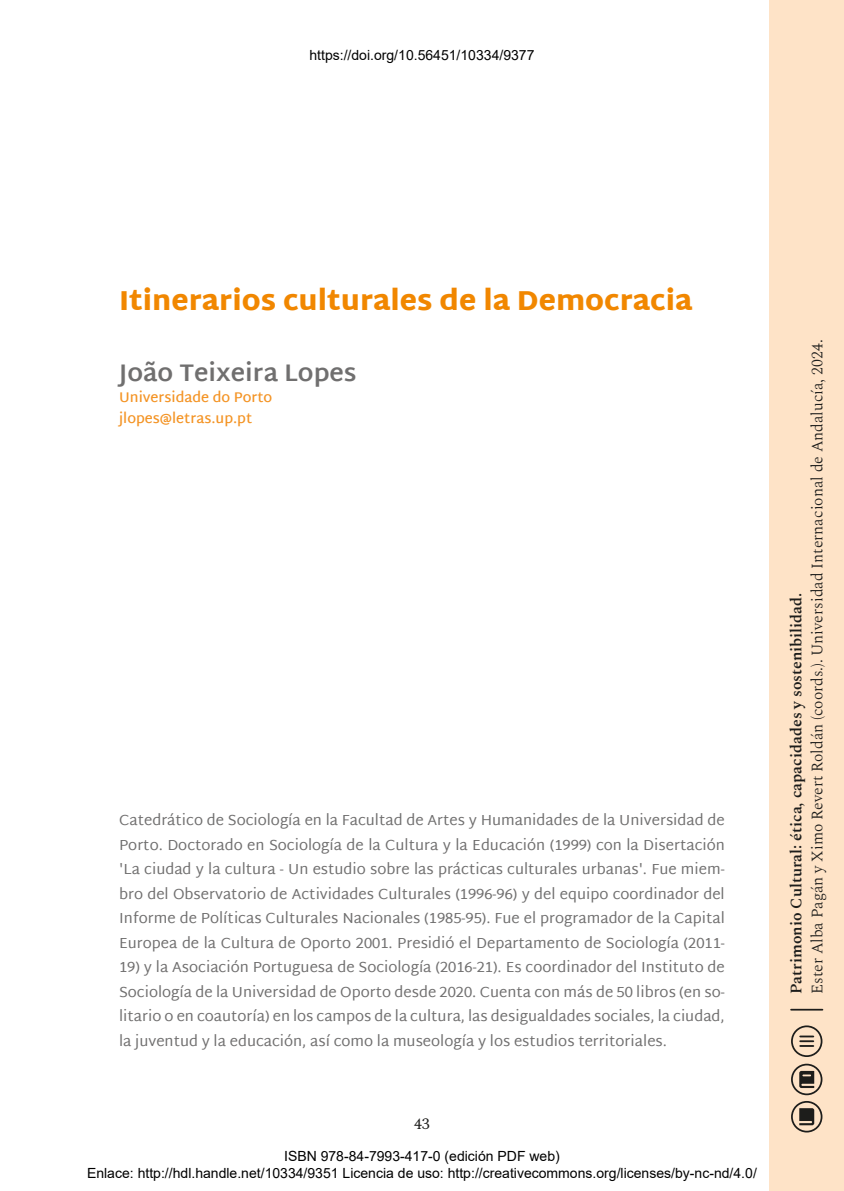
<style>
.page{position:relative;width:844px;height:1191px;background:#fff}
.page>*{position:absolute;margin:0;border:0;box-sizing:border-box;transform-origin:0 0}
.t1{font:900 28px "Martel Sans";color:#f18700}
.t2{font:700 24.5px "Martel Sans";color:#706f6f}
.t3{font:300 15.75px "Spectral";color:#1d1d1b}
.t4{font:600 15.75px "Spectral";color:#1d1d1b}
.t5{font:15.75px "Spectral";color:#1d1d1b}
.t6{font:14.88px/24.5px "Martel Sans";color:#706f6f;text-align:justify}
.t7{font:14px/16.8px "Arial";color:#000;text-align:center}
.t8{font:600 14px/21px "Martel Sans";color:#f49425}
</style>
<div class="page">
<div style="left:769px;top:0;width:74px;height:1191px;background:#fee3c7"></div>
<hr style="left:790px;top:1008px;width:32px;height:2px;background:#1d1d1b">
<svg style="left:800px;top:1035px;width:13px;height:12px"></svg>
<div style="left:790px;top:1025px;width:32px;height:32px;border:2px solid #1d1d1b;border-radius:50%"></div>
<div style="left:790px;top:1063px;width:32px;height:32px;border:2px solid #1d1d1b;border-radius:50%"></div>
<svg style="left:799px;top:1071px;width:15px;height:17px"></svg>
<div style="left:790px;top:1101px;width:32px;height:31px;border:2px solid #1d1d1b;border-radius:50%"></div>
<svg style="left:799px;top:1108px;width:15px;height:17px"></svg>
<p class="t7" style="left:309px;top:47px;width:226px">https://doi.org/10.56451/10334/9377</p>
<h1 class="t1" style="left:119px;top:284px;width:574px">Itinerarios culturales de la Democracia</h1>
<h2 class="t2" style="left:119px;top:358px;width:239px">João Teixeira Lopes</h2>
<p class="t8" style="left:119px;top:386px;width:155px">Universidade do Porto jlopes@letras.up.pt</p>
<p class="t6" style="left:119px;top:808px;width:607px">Catedrático de Sociología en la Facultad de Artes y Humanidades de la Universidad de Porto. Doctorado en Sociología de la Cultura y la Educación (1999) con la Disertación 'La ciudad y la cultura - Un estudio sobre las prácticas culturales urbanas'. Fue miem&shy;bro del Observatorio de Actividades Culturales (1996-96) y del equipo coordinador del Informe de Políticas Culturales Nacionales (1985-95). Fue el programador de la Capital Europea de la Cultura de Oporto 2001. Presidió el Departamento de Sociología (2011-</p>
<p class="t6" style="left:119px;top:955px;width:607px">19) y la Asociación Portuguesa de Sociología (2016-21). Es coordinador del Instituto de Sociología de la Universidad de Oporto desde 2020. Cuenta con más de 50 libros (en so&shy;litario o en coautoría) en los campos de la cultura, las desigualdades sociales, la ciudad, la juventud y la educación, así como la museología y los estudios territoriales.</p>
<p class="t5" style="left:414px;top:1112px;width:17px">43</p>
<p class="t7" style="left:87px;top:1147px;width:671px">ISBN 978-84-7993-417-0 (edición PDF web)<br>Enlace: http://hdl.handle.net/10334/9351 Licencia de uso: http://creativecommons.org/licenses/by-nc-nd/4.0/</p>
<p class="t3" style="left:805px;top:994px;width:656px;rotate:-90deg">Ester Alba Pagán y Ximo Revert Roldán (coords.). Universidad Internacional de Andalucía, 2024.</p>
<p class="t4" style="left:784px;top:994px;width:403px;rotate:-90deg">Patrimonio Cultural: ética, capacidades y sostenibilidad.</p>
</div>
